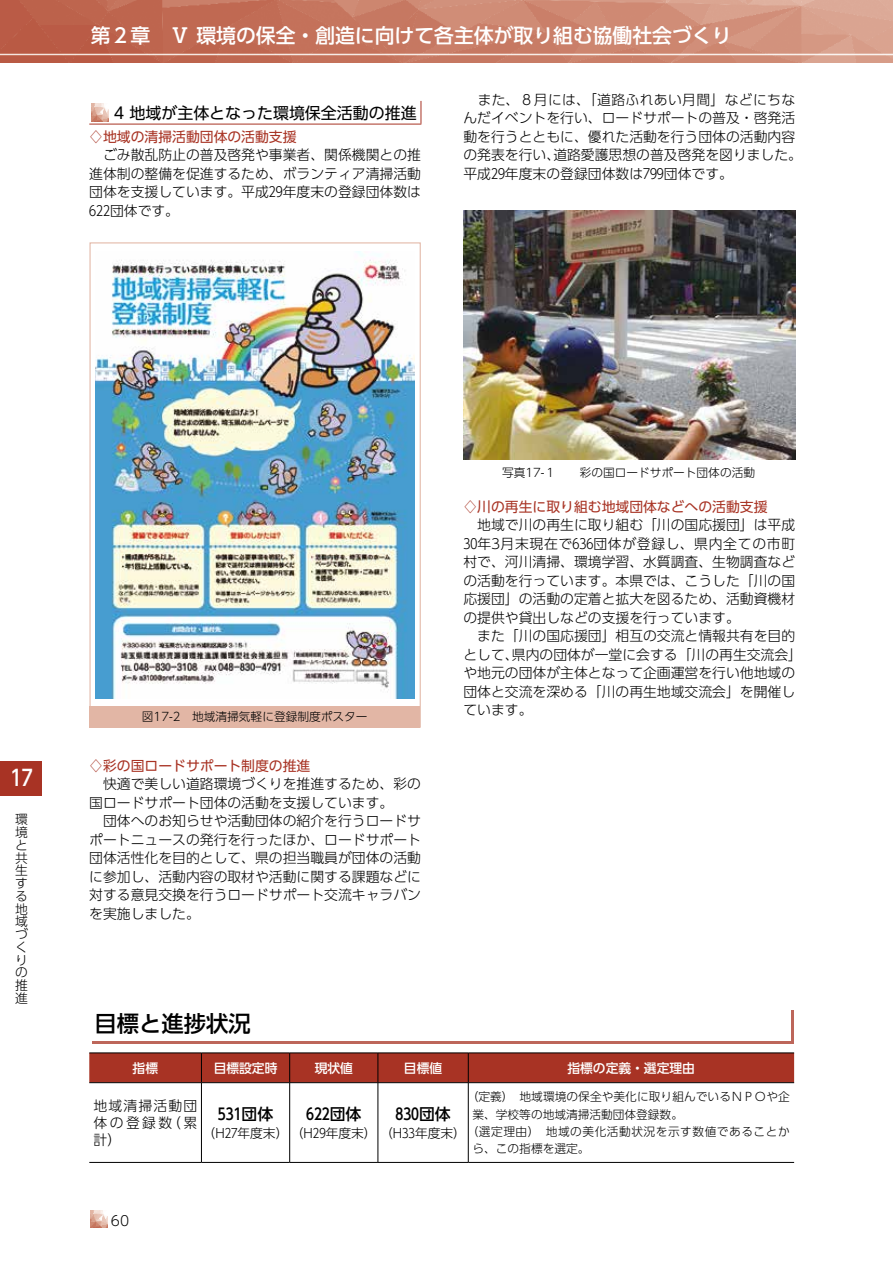
<style>
.page{position:relative;width:893px;height:1263px;background:#fff}
.page>*{position:absolute;margin:0;border:0;box-sizing:border-box;transform-origin:0 0}
.t1{font:500 22.35px "UD Shin Go Pr 6 N";color:#000}
.t2{font:500 21.75px "UD Shin Go Pr 6 N";color:#fff}
.t3{font:500 19.8px "UD Shin Go Pr 6 N";color:#fff}
.t4{font:15.9px "UD Shin Go Pr 6 N";color:#000}
.t5{font:500 15.75px "UD Shin Go Pr 6 N";color:#000}
.t6{font:300 13.8px/18.5px "UD Shin Go Pr 6 N";color:#000}
.t7{font:13.8px "UD Shin Go Pr 6 N";color:#a83324}
.t8{font:300 12.75px/12.8px "UD Shin Go Pr 6 N";color:#000}
.t9{font:500 12.75px "UD Shin Go Pr 6 N";color:#fff}
.t10{font:300 11.7px "UD Shin Go Pr 6 N";color:#000}
.t11{font:300 11.7px "UD Shin Go Pr 6 N";letter-spacing:.045em;color:#000}
</style>
<div class="page">
<img style="left:90px;top:1211px;width:17px;height:17px">
<img style="left:0;top:0;width:893px;height:63px">
<div style="left:0;top:761px;width:42px;height:34px;background:#a83324"></div>
<svg style="left:421px;top:101px;width:1px;height:23px"></svg>
<hr style="left:89px;top:124px;width:332px;height:1px;background:#a83324">
<img style="left:91px;top:104px;width:17px;height:17px">
<img style="left:96px;top:252px;width:319px;height:446px">
<div style="left:89px;top:706px;width:331px;height:22px;background:#e2b6a5"></div>
<div style="left:92px;top:1010px;width:702px;height:33px;background:#a83324;opacity:.75"></div>
<div style="left:89px;top:1007px;width:702px;height:33px;background:#fff"></div>
<svg style="left:89px;top:1083px;width:705px;height:79px"></svg>
<div style="left:89px;top:1053px;width:705px;height:29px;background:#a83324"></div>
<hr style="left:89px;top:1082px;width:112px;height:1px;background:#000">
<hr style="left:201px;top:1082px;width:89px;height:1px;background:#000">
<hr style="left:201px;top:1083px;width:1px;height:79px;background:#000">
<hr style="left:290px;top:1082px;width:88px;height:1px;background:#000">
<hr style="left:289px;top:1083px;width:1px;height:79px;background:#000">
<hr style="left:378px;top:1082px;width:90px;height:1px;background:#000">
<hr style="left:378px;top:1083px;width:1px;height:79px;background:#000">
<hr style="left:468px;top:1082px;width:326px;height:1px;background:#000">
<hr style="left:468px;top:1083px;width:1px;height:79px;background:#000">
<hr style="left:89px;top:1162px;width:112px;height:1px;background:#000">
<hr style="left:201px;top:1162px;width:89px;height:1px;background:#000">
<hr style="left:290px;top:1162px;width:88px;height:1px;background:#000">
<hr style="left:378px;top:1162px;width:90px;height:1px;background:#000">
<hr style="left:468px;top:1162px;width:326px;height:1px;background:#000">
<img style="left:463px;top:211px;width:332px;height:249px">
<div style="left:90px;top:242px;width:331px;height:486px;border:1px solid #e2b6a5"></div>
<h3 class="t3" style="left:91px;top:19px;width:642px">第２章　Ⅴ 環境の保全・創造に向けて各主体が取り組む協働社会づくり</h3>
<p class="t4" style="left:114px;top:100px;width:304px">4 地域が主体となった環境保全活動の推進</p>
<p class="t7" style="left:89px;top:125px;width:209px">♢地域の清掃活動団体の活動支援</p>
<p class="t6" style="left:89px;top:145px;width:333px;text-align:justify">　ごみ散乱防止の普及啓発や事業者、関係機関との推進体制の整備を促進するため、ボランティア清掃活動団体を支援しています。平成29年度末の登録団体数は622団体です。</p>
<p class="t6" style="left:463px;top:90px;width:340px">　また、８月には、「道路ふれあい月間」などにちなんだイベントを行い、ロードサポートの普及・啓発活動を行うとともに、優れた活動を行う団体の活動内容の発表を行い、道路愛護思想の普及啓発を図りました。平成29年度末の登録団体数は799団体です。</p>
<h2 class="t2" style="left:11px;top:760px;width:23px">17</h2>
<p class="t8" style="left:15px;top:812px;width:14px">環境と共生する地域づくりの推進</p>
<p class="t10" style="left:142px;top:707px;width:227px">図17-2　地域清掃気軽に登録制度ポスター</p>
<p class="t7" style="left:89px;top:754px;width:223px">♢彩の国ロードサポート制度の推進</p>
<p class="t6" style="left:89px;top:774px;width:333px">　快適で美しい道路環境づくりを推進するため、彩の国ロードサポート団体の活動を支援しています。<br>　団体へのお知らせや活動団体の紹介を行うロードサポートニュースの発行を行ったほか、ロードサポート団体活性化を目的として、県の担当職員が団体の活動に参加し、活動内容の取材や活動に関する課題などに対する意見交換を行うロードサポート交流キャラバンを実施しました。</p>
<p class="t10" style="left:502px;top:463px;width:254px">写真17-１　　彩の国ロードサポート団体の活動</p>
<p class="t7" style="left:463px;top:495px;width:306px">♢川の再生に取り組む地域団体などへの活動支援</p>
<p class="t6" style="left:463px;top:515px;width:340px">　地域で川の再生に取り組む「川の国応援団」は平成<br>30年3月末現在で636団体が登録し、県内全ての市町村で、河川清掃、環境学習、水質調査、生物調査などの活動を行っています。本県では、こうした「川の国応援団」の活動の定着と拡大を図るため、活動資機材の提供や貸出しなどの支援を行っています。<br>　また「川の国応援団」相互の交流と情報共有を目的として、県内の団体が一堂に会する「川の再生交流会」や地元の団体が主体となって企画運営を行い他地域の団体と交流を深める「川の再生地域交流会」を開催しています。</p>
<h1 class="t1" style="left:95px;top:1005px;width:158px">目標と進捗状況</h1>
<p class="t9" style="left:133px;top:1057px;width:27px">指標</p>
<p class="t9" style="left:214px;top:1057px;width:65px">目標設定時</p>
<p class="t9" style="left:315px;top:1057px;width:40px">現状値</p>
<p class="t9" style="left:404px;top:1057px;width:40px">目標値</p>
<p class="t9" style="left:567px;top:1057px;width:129px">指標の定義・選定理由</p>
<p class="t6" style="left:94px;top:1096px;width:105px;line-height:17px;text-align:justify">地域清掃活動団体の登録数（累計）</p>
<p class="t5" style="left:218px;top:1101px;width:57px">531団体</p>
<p class="t10" style="left:467px;top:1087px;width:325px">（定義）　地域環境の保全や美化に取り組んでいるＮＰＯや企</p>
<p class="t10" style="left:472px;top:1104px;width:212px">業、学校等の地域清掃活動団体登録数。</p>
<p class="t11" style="left:467px;top:1121px;width:325px">（選定理由）　地域の美化活動状況を示す数値であることか</p>
<p class="t10" style="left:472px;top:1138px;width:118px">ら、この指標を選定。</p>
<p class="t5" style="left:306px;top:1101px;width:57px">622団体</p>
<p class="t5" style="left:395px;top:1101px;width:57px">830団体</p>
<p class="t8" style="left:203px;top:1126px;width:265px">（H27年度末）（H29年度末）（H33年度末）</p>
<p class="t6" style="left:111px;top:1211px;width:20px">60</p>
</div>
